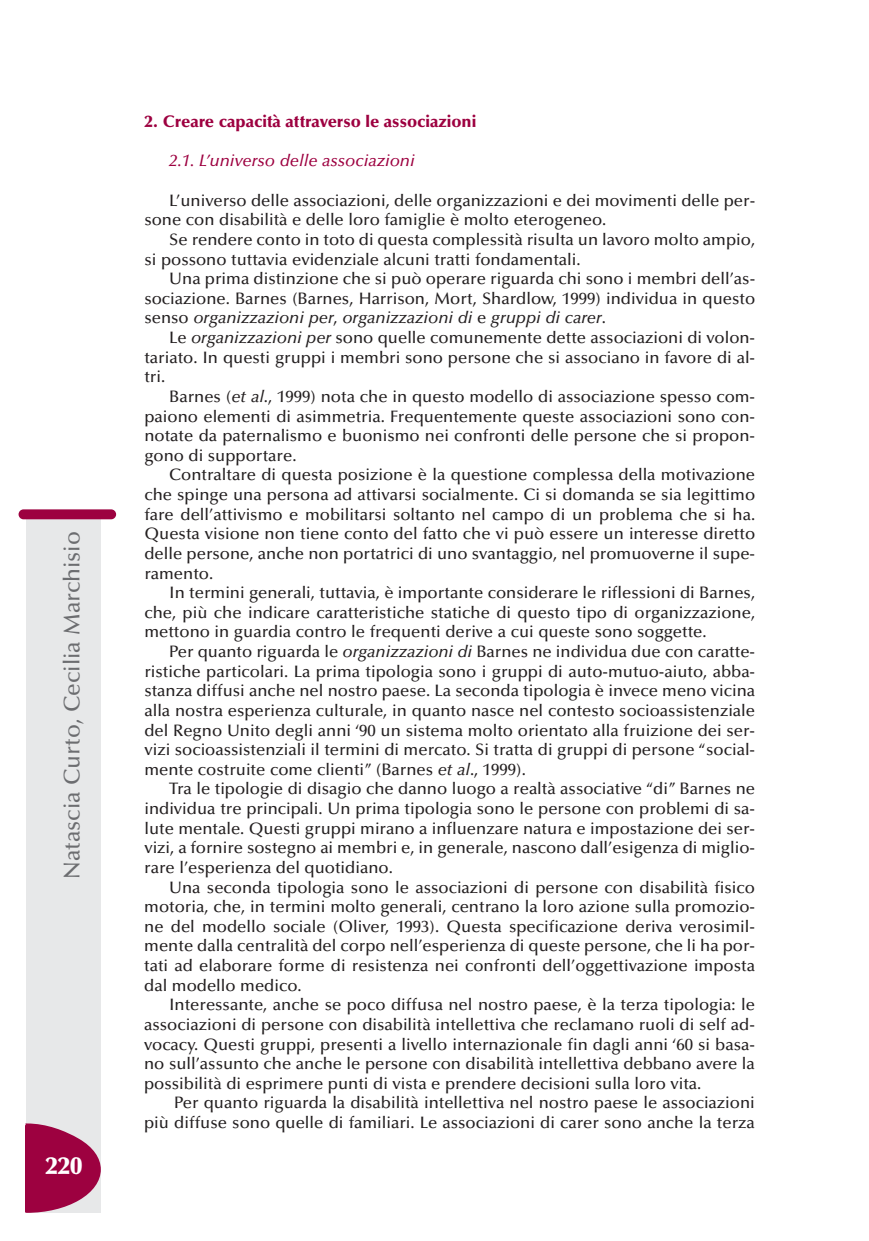
<style>
.page{position:relative;width:869px;height:1241px;background:#fff}
.page>*{position:absolute;margin:0;border:0;box-sizing:border-box;transform-origin:0 0}
.t1{font:900 24.5px "Optima";color:#fff}
.t2{font:500 22.75px "Optima";color:#6c6d70}
.t3{font:500 16.62px/19.6px "Optima";color:#231f20;text-align:justify}
.t4{font:900 16.62px "Optima";color:#9d0140}
.t5{font:italic 500 16.62px "Optima";color:#9d0140}
.s1{font-style:italic}
</style>
<div class="page">
<div style="left:27px;top:517px;width:74px;height:695px;background:#e7e8e9"></div>
<div style="left:19px;top:509px;width:97px;height:10px;background:#9d0140;border-radius:5px"></div>
<svg style="left:25px;top:1122px;width:76px;height:90px"></svg>
<h2 class="t2" style="left:63px;top:878px;width:349px;rotate:-90deg">Natascia Curto, Cecilia Marchisio</h2>
<h1 class="t1" style="left:45px;top:1155px;width:38px">220</h1>
<p class="t4" style="left:144px;top:115px;width:333px">2. Creare capacità attraverso le associazioni</p>
<p class="t5" style="left:169px;top:154px;width:247px">2.1. L’universo delle associazioni</p>
<p class="t3" style="left:144px;top:192px;width:612px;text-indent:25px">L’universo delle associazioni, delle organizzazioni e dei movimenti delle per&shy;sone con disabilità e delle loro famiglie è molto eterogeneo.</p>
<p class="t3" style="left:144px;top:231px;width:612px;text-indent:25px">Se rendere conto in toto di questa complessità risulta un lavoro molto ampio, si possono tuttavia evidenziale alcuni tratti fondamentali.</p>
<p class="t3" style="left:144px;top:270px;width:612px;text-indent:25px">Una prima distinzione che si può operare riguarda chi sono i membri dell’as&shy;sociazione. Barnes (Barnes, Harrison, Mort, Shardlow, 1999) individua in questo senso <span class="s1">organizzazioni per</span>, <span class="s1">organizzazioni di</span> e <span class="s1">gruppi di carer</span>.</p>
<p class="t3" style="left:144px;top:329px;width:612px;text-indent:25px">Le <span class="s1">organizzazioni per</span> sono quelle comunemente dette associazioni di volon&shy;tariato. In questi gruppi i membri sono persone che si associano in favore di al&shy;tri.</p>
<p class="t3" style="left:144px;top:388px;width:612px;text-indent:25px">Barnes (<span class="s1">et al</span>., 1999) nota che in questo modello di associazione spesso com&shy;paiono elementi di asimmetria. Frequentemente queste associazioni sono con&shy;notate da paternalismo e buonismo nei confronti delle persone che si propon&shy;gono di supportare.</p>
<p class="t3" style="left:144px;top:466px;width:612px;text-indent:25px">Contraltare di questa posizione è la questione complessa della motivazione che spinge una persona ad attivarsi socialmente. Ci si domanda se sia legittimo fare dell’attivismo e mobilitarsi soltanto nel campo di un problema che si ha.<br>Questa visione non tiene conto del fatto che vi può essere un interesse diretto delle persone, anche non portatrici di uno svantaggio, nel promuoverne il supe&shy;ramento.</p>
<p class="t3" style="left:144px;top:584px;width:612px;text-indent:25px">In termini generali, tuttavia, è importante considerare le riflessioni di Barnes, che, più che indicare caratteristiche statiche di questo tipo di organizzazione, mettono in guardia contro le frequenti derive a cui queste sono soggette.</p>
<p class="t3" style="left:144px;top:643px;width:612px;text-indent:25px">Per quanto riguarda le <span class="s1">organizzazioni di</span> Barnes ne individua due con caratte&shy;ristiche particolari. La prima tipologia sono i gruppi di auto-mutuo-aiuto, abba&shy;stanza diffusi anche nel nostro paese. La seconda tipologia è invece meno vicina alla nostra esperienza culturale, in quanto nasce nel contesto socioassistenziale del Regno Unito degli anni ‘90 un sistema molto orientato alla fruizione dei ser&shy;vizi socioassistenziali il termini di mercato. Si tratta di gruppi di persone “social&shy;mente costruite come clienti” (Barnes <span class="s1">et al</span>., 1999).</p>
<p class="t3" style="left:144px;top:780px;width:612px;text-indent:25px">Tra le tipologie di disagio che danno luogo a realtà associative “di” Barnes ne individua tre principali. Un prima tipologia sono le persone con problemi di sa&shy;lute mentale. Questi gruppi mirano a influenzare natura e impostazione dei ser&shy;vizi, a fornire sostegno ai membri e, in generale, nascono dall’esigenza di miglio&shy;rare l’esperienza del quotidiano.</p>
<p class="t3" style="left:144px;top:878px;width:612px;text-indent:25px">Una seconda tipologia sono le associazioni di persone con disabilità fisico motoria, che, in termini molto generali, centrano la loro azione sulla promozio&shy;ne del modello sociale (Oliver, 1993). Questa specificazione deriva verosimil&shy;mente dalla centralità del corpo nell’esperienza di queste persone, che li ha por&shy;tati ad elaborare forme di resistenza nei confronti dell’oggettivazione imposta dal modello medico.</p>
<p class="t3" style="left:144px;top:996px;width:612px;text-indent:25px">Interessante, anche se poco diffusa nel nostro paese, è la terza tipologia: le associazioni di persone con disabilità intellettiva che reclamano ruoli di self ad&shy;vocacy. Questi gruppi, presenti a livello internazionale fin dagli anni ‘60 si basa&shy;no sull’assunto che anche le persone con disabilità intellettiva debbano avere la possibilità di esprimere punti di vista e prendere decisioni sulla loro vita.</p>
<p class="t3" style="left:144px;top:1094px;width:612px;text-align:right">Per quanto riguarda la disabilità intellettiva nel nostro paese le associazioni<br>più diffuse sono quelle di familiari. Le associazioni di carer sono anche la terza</p>
</div>
